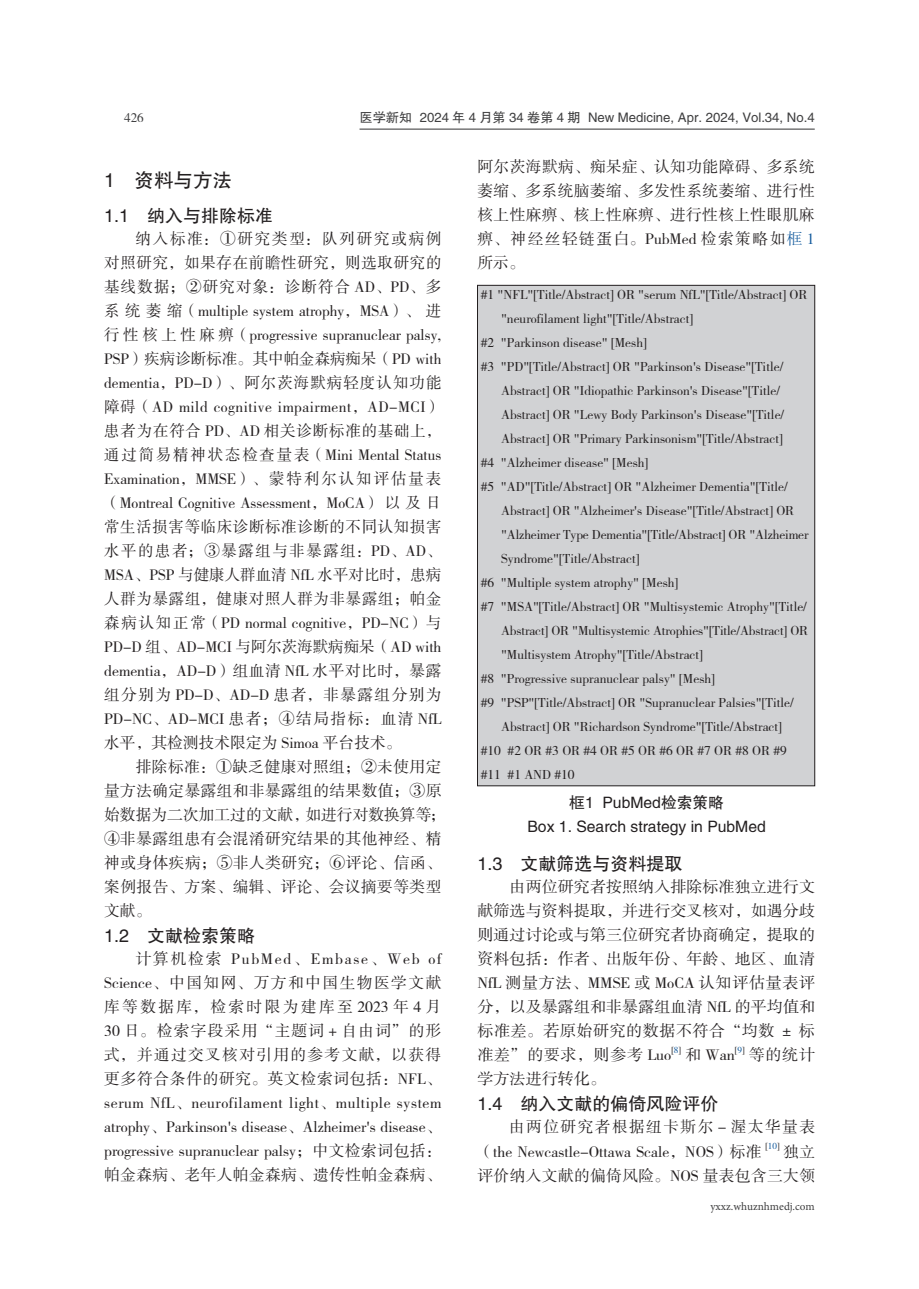
<style>
.page{position:relative;width:919px;height:1289px;background:#fff}
.page>*{position:absolute;margin:0;border:0;box-sizing:border-box;transform-origin:0 0}
._12_正文一级标题{font:19.5px "FZHTK GBK1 0";color:#231f20}
._13_正文二级标题{font:18px "FZHTK GBK1 0";color:#231f20}
._11_正文{font:15.75px/24px "FZSSK GBK1 0";letter-spacing:.02em;color:#231f20;text-align:justify}
._11_正文-2{font:15.75px/24px "FZSSK GBK1 0";color:#231f20}
._15_图表名{font:15.75px "FZHTK GBK1 0";color:#231f20}
._15_1_图表内容{font:13.5px "FZSSK GBK1 0";color:#231f20}
.t1{font:13.2px "FZHTK GBK1 0";color:#3e3e3f}
.t2{font:13.2px "FZSSK GBK1 0";color:#3e3e3f}
.t3{font:11.25px "Minion Pro";color:#3e3e3f}
._11_正文-3{font:9.15px "FZSSK GBK1 0";color:#231f20}
.s1{color:#175d9e}
</style>
<div class="page">
<hr style="left:359px;top:129px;width:455px;height:1px;background:#3e3e3f">
<div style="left:477px;top:285px;width:337px;height:500px;background:#d1d2d4"></div>
<p class="t2" style="left:124px;top:111px;width:21px">426</p>
<p class="t1" style="left:359px;top:111px;width:456px">医学新知 2024 年 4 月第 34 卷第 4 期 New Medicine, Apr. 2024, Vol.34, No.4</p>
<p class="_12_正文一级标题" style="left:104px;top:169px;width:129px">1 资料与方法</p>
<p class="_13_正文二级标题" style="left:104px;top:205px;width:170px">1.1 纳入与排除标准</p>
<p class="_11_正文" style="left:104px;top:227px;width:339px;text-indent:31px">纳入标准：①研究类型：队列研究或病例对照研究，如果存在前瞻性研究，则选取研究的基线数据；②研究对象：诊断符合 AD、PD、多系统萎缩（multiple system atrophy，MSA）、进行性核上性麻痹（progressive supranuclear palsy, PSP）疾病诊断标准。其中帕金森病痴呆（PD with dementia，PD-D）、阿尔茨海默病轻度认知功能障碍（AD mild cognitive impairment，AD-MCI）患者为在符合 PD、AD 相关诊断标准的基础上，通过简易精神状态检查量表（Mini Mental Status Examination，MMSE）、蒙特利尔认知评估量表（Montreal Cognitive Assessment，MoCA）以及日常生活损害等临床诊断标准诊断的不同认知损害水平的患者；③暴露组与非暴露组：PD、AD、MSA、PSP 与健康人群血清 NfL 水平对比时，患病人群为暴露组，健康对照人群为非暴露组；帕金森病认知正常（PD normal cognitive，PD-NC）与PD-D 组、AD-MCI 与阿尔茨海默病痴呆（AD with dementia，AD-D）组血清 NfL 水平对比时，暴露组分别为 PD-D、AD-D 患者，非暴露组分别为PD-NC、AD-MCI 患者；④结局指标：血清 NfL水平，其检测技术限定为 Simoa 平台技术。</p>
<p class="_11_正文" style="left:104px;top:755px;width:342px;text-align:left;text-indent:32px">排除标准：①缺乏健康对照组；②未使用定量方法确定暴露组和非暴露组的结果数值；③原始数据为二次加工过的文献，如进行对数换算等；<br>④非暴露组患有会混淆研究结果的其他神经、精神或身体疾病；⑤非人类研究；⑥评论、信函、案例报告、方案、编辑、评论、会议摘要等类型文献。</p>
<p class="_13_正文二级标题" style="left:104px;top:925px;width:152px">1.2 文献检索策略</p>
<p class="_11_正文" style="left:104px;top:947px;width:339px;text-indent:32px">计算机检索 PubMed、Embase、Web of Science、中国知网、万方和中国生物医学文献库等数据库，检索时限为建库至 2023 年 4 月30 日。检索字段采用“主题词 + 自由词”的形式，并通过交叉核对引用的参考文献，以获得更多符合条件的研究。英文检索词包括：NFL、serum NfL、neurofilament light、multiple system atrophy、Parkinson's disease、Alzheimer's disease、progressive supranuclear palsy；中文检索词包括：帕金森病、老年人帕金森病、遗传性帕金森病、</p>
<p class="_11_正文" style="left:477px;top:155px;width:339px">阿尔茨海默病、痴呆症、认知功能障碍、多系统萎缩、多系统脑萎缩、多发性系统萎缩、进行性核上性麻痹、核上性麻痹、进行性核上性眼肌麻痹、神经丝轻链蛋白。PubMed 检索策略如<span class="s1">框 1</span>所示。</p>
<p class="_15_1_图表内容" style="left:481px;top:287px;width:328px">#1 "NFL"[Title/Abstract] OR "serum NfL"[Title/Abstract] OR</p>
<p class="_15_1_图表内容" style="left:501px;top:311px;width:193px">"neurofilament light"[Title/Abstract]</p>
<p class="_15_1_图表内容" style="left:481px;top:335px;width:167px">#2 "Parkinson disease" [Mesh]</p>
<p class="_15_1_图表内容" style="left:481px;top:359px;width:304px">#3 "PD"[Title/Abstract] OR "Parkinson's Disease"[Title/</p>
<p class="_15_1_图表内容" style="left:501px;top:383px;width:280px">Abstract] OR "Idiopathic Parkinson's Disease"[Title/</p>
<p class="_15_1_图表内容" style="left:501px;top:407px;width:285px">Abstract] OR "Lewy Body Parkinson's Disease"[Title/</p>
<p class="_15_1_图表内容" style="left:501px;top:431px;width:283px">Abstract] OR "Primary Parkinsonism"[Title/Abstract]</p>
<p class="_15_1_图表内容" style="left:481px;top:455px;width:169px">#4 "Alzheimer disease" [Mesh]</p>
<p class="_15_1_图表内容" style="left:481px;top:479px;width:308px">#5 "AD"[Title/Abstract] OR "Alzheimer Dementia"[Title/</p>
<p class="_15_1_图表内容" style="left:501px;top:503px;width:295px">Abstract] OR "Alzheimer's Disease"[Title/Abstract] OR</p>
<p class="_15_1_图表内容" style="left:501px;top:527px;width:309px">"Alzheimer Type Dementia"[Title/Abstract] OR "Alzheimer</p>
<p class="_15_1_图表内容" style="left:501px;top:551px;width:140px">Syndrome"[Title/Abstract]</p>
<p class="_15_1_图表内容" style="left:481px;top:575px;width:199px">#6 "Multiple system atrophy" [Mesh]</p>
<p class="_15_1_图表内容" style="left:481px;top:599px;width:327px">#7 "MSA"[Title/Abstract] OR "Multisystemic Atrophy"[Title/</p>
<p class="_15_1_图表内容" style="left:501px;top:623px;width:308px">Abstract] OR "Multisystemic Atrophies"[Title/Abstract] OR</p>
<p class="_15_1_图表内容" style="left:501px;top:647px;width:203px">"Multisystem Atrophy"[Title/Abstract]</p>
<p class="_15_1_图表内容" style="left:481px;top:671px;width:235px">#8 "Progressive supranuclear palsy" [Mesh]</p>
<p class="_15_1_图表内容" style="left:481px;top:695px;width:314px">#9 "PSP"[Title/Abstract] OR "Supranuclear Palsies"[Title/</p>
<p class="_15_1_图表内容" style="left:501px;top:719px;width:282px">Abstract] OR "Richardson Syndrome"[Title/Abstract]</p>
<p class="_15_1_图表内容" style="left:481px;top:743px;width:307px">#10 #2 OR #3 OR #4 OR #5 OR #6 OR #7 OR #8 OR #9</p>
<p class="_15_1_图表内容" style="left:481px;top:767px;width:95px">#11 #1 AND #10</p>
<p class="_15_图表名" style="left:569px;top:794px;width:156px">框1 PubMed检索策略</p>
<p class="_15_图表名" style="left:527px;top:818px;width:240px">Box 1. Search strategy in PubMed</p>
<p class="_13_正文二级标题" style="left:477px;top:854px;width:206px">1.3 文献筛选与资料提取</p>
<p class="_11_正文" style="left:477px;top:875px;width:339px;text-indent:32px">由两位研究者按照纳入排除标准独立进行文献筛选与资料提取，并进行交叉核对，如遇分歧则通过讨论或与第三位研究者协商确定，提取的资料包括：作者、出版年份、年龄、地区、血清NfL 测量方法、MMSE 或 MoCA 认知评估量表评分，以及暴露组和非暴露组血清 NfL 的平均值和标准差。若原始研究的数据不符合“均数 ± 标准差”的要求，则参考 Luo</p>
<p class="_11_正文-3" style="left:671px;top:1044px;width:11px">[<span class="s1">8</span>]</p>
<p class="_11_正文" style="left:685px;top:1043px;width:51px">和 Wan</p>
<p class="_11_正文-3" style="left:734px;top:1044px;width:11px">[<span class="s1">9</span>]</p>
<p class="_11_正文" style="left:748px;top:1043px;width:68px">等的统计</p>
<p class="_11_正文-2" style="left:477px;top:1067px;width:130px">学方法进行转化。</p>
<p class="_13_正文二级标题" style="left:477px;top:1094px;width:242px">1.4 纳入文献的偏倚风险评价</p>
<p class="_11_正文-2" style="left:477px;top:1115px;width:339px;text-indent:32px">由两位研究者根据纽卡斯尔 - 渥太华量表（the Newcastle-Ottawa Scale，NOS）标准</p>
<p class="_11_正文-3" style="left:765px;top:1140px;width:16px">[<span class="s1">10</span>]</p>
<p class="_11_正文" style="left:477px;top:1139px;width:339px;text-align:right">独立<br>评价纳入文献的偏倚风险。NOS 量表包含三大领</p>
<p class="t3" style="left:710px;top:1198px;width:106px">yxxz.whuznhmedj.com</p>
</div>
